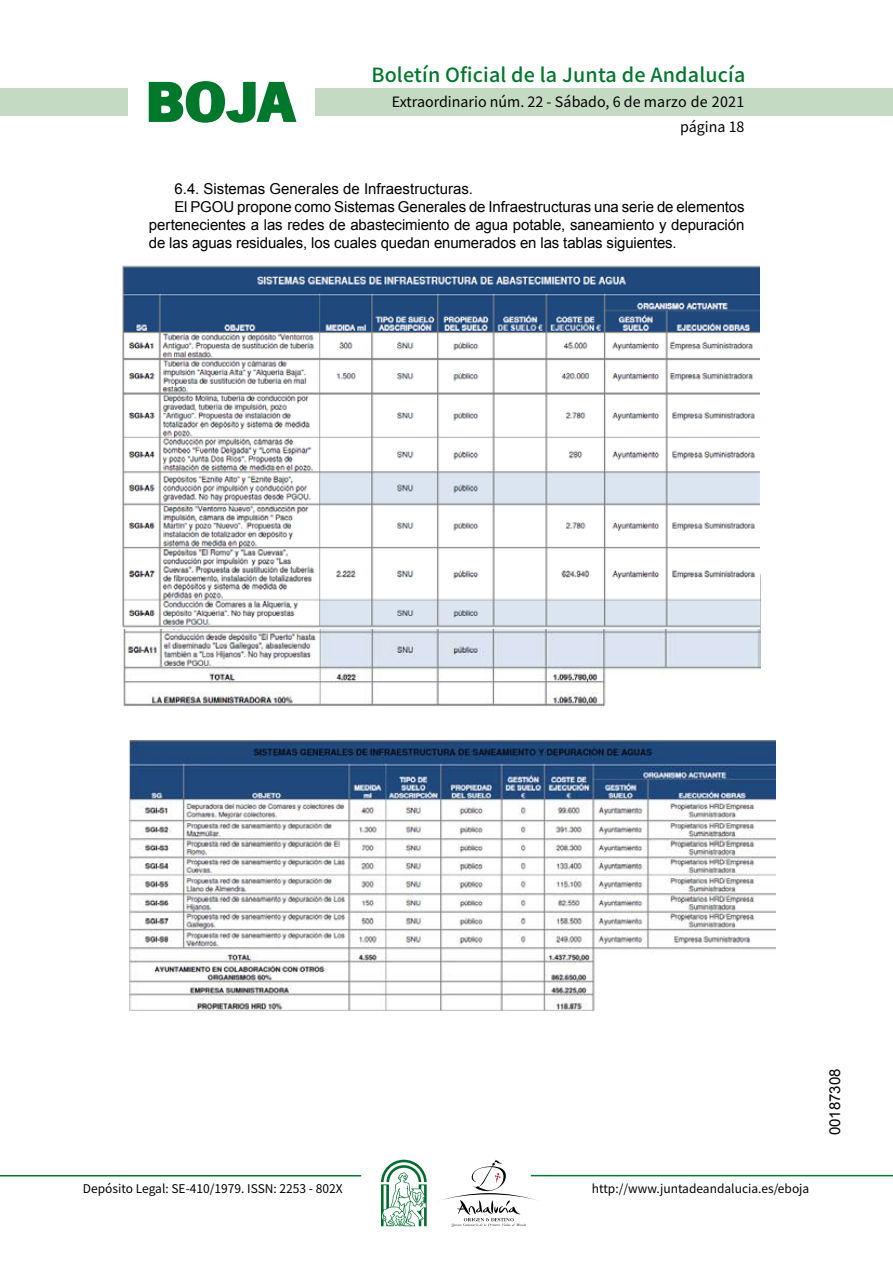
<style>
.page{position:relative;width:893px;height:1263px;background:#fff}
.page>*{position:absolute;margin:0;border:0;box-sizing:border-box;transform-origin:0 0}
.t1{font:700 57.75px "News Got T";color:#00782c;scale:1.14 1}
.t2{font:500 19.5px "Noto Sans HK";letter-spacing:.01em;color:#00782c}
.t3{font:15px "Arial";letter-spacing:-.01em;color:#000}
.t4{font:14.25px/24.5px "Noto Sans HK";color:#000;text-align:right}
.t5{font:12px "Noto Sans HK";color:#000}
</style>
<div class="page">
<div style="left:315px;top:88px;width:577px;height:28px;background:#c5dac3"></div>
<div style="left:0;top:88px;width:128px;height:28px;background:#c5dac3"></div>
<hr style="left:0;top:1175px;width:361px;height:2px;background:#00782c">
<hr style="left:531px;top:1175px;width:361px;height:1px;background:#00782c">
<svg style="left:148px;top:81px;width:149px;height:42px"></svg>
<svg style="left:442px;top:1160px;width:100px;height:67px"></svg>
<svg style="left:381px;top:1160px;width:45px;height:66px"></svg>
<img style="left:122px;top:571px;width:638px;height:136px">
<img style="left:123px;top:265px;width:637px;height:364px">
<img style="left:129px;top:740px;width:647px;height:272px">
<h1 class="t1" style="left:145px;top:68px;width:133px">BOJA</h1>
<h2 class="t2" style="left:371px;top:64px;width:375px">Boletín Oficial de la Junta de Andalucía</h2>
<p class="t4" style="left:392px;top:90px;width:354px">Extraordinario núm. 22 - Sábado, 6 de marzo de 2021 página 18</p>
<p class="t3" style="left:174px;top:179px;width:300px">6.4. Sistemas Generales de Infraestructuras.</p>
<p class="t3" style="left:174px;top:197px;width:571px">El PGOU propone como Sistemas Generales de Infraestructuras una serie de elementos</p>
<p class="t3" style="left:149px;top:215px;width:597px">pertenecientes a las redes de abastecimiento de agua potable, saneamiento y depuración</p>
<p class="t3" style="left:149px;top:233px;width:529px">de las aguas residuales, los cuales quedan enumerados en las tablas siguientes.</p>
<p class="t5" style="left:83px;top:1181px;width:261px">Depósito Legal: SE-410/1979. ISSN: 2253 - 802X</p>
<p class="t5" style="left:592px;top:1181px;width:219px">http://www.juntadeandalucia.es/eboja</p>
<p class="t3" style="left:825px;top:1135px;width:68px;rotate:-90deg">00187308</p>
</div>
